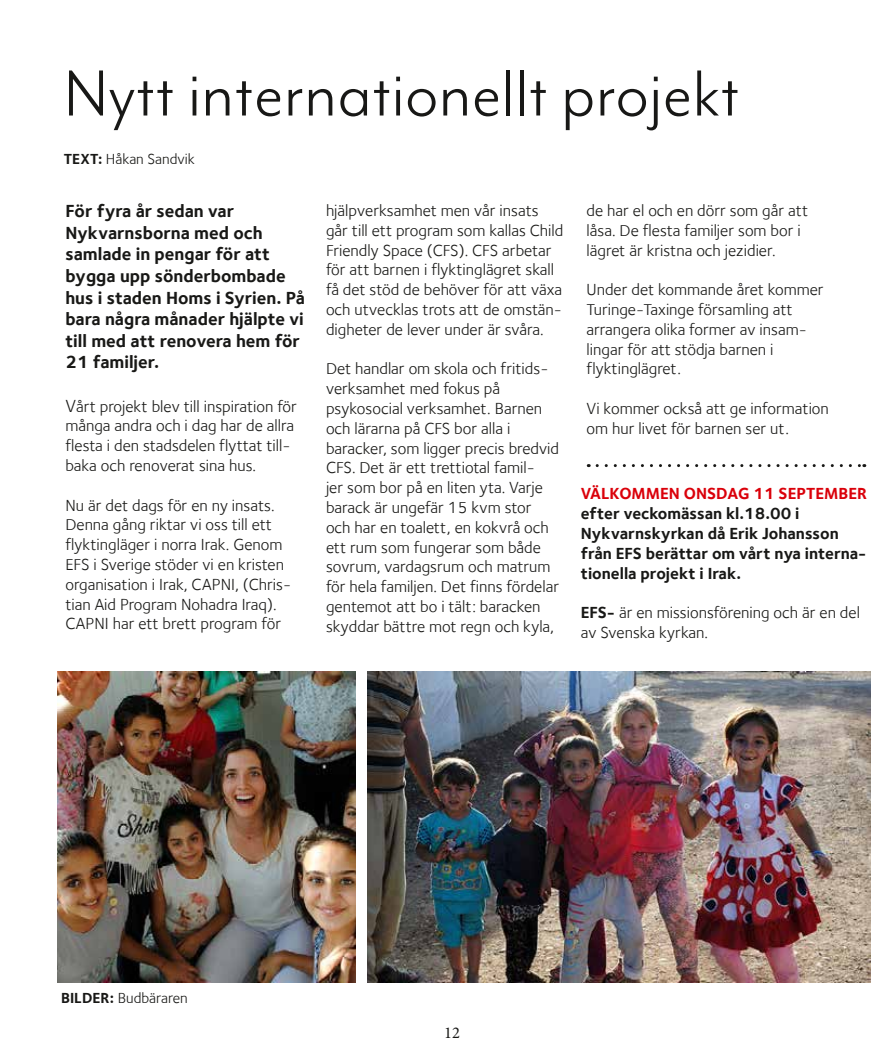
<style>
.page{position:relative;width:893px;height:1063px;background:#fff}
.page>*{position:absolute;margin:0;border:0;box-sizing:border-box;transform-origin:0 0}
.t1{font:75px "Mr Eaves Mod OT";color:#181816}
.t2{font:700 18px/21.6px "Foundry Sterling";color:#181816}
.t3{font:16.5px/19.8px "Foundry Sterling";color:#181816}
.t4{font:700 16.5px/19.8px "Foundry Sterling";color:#181816}
.t5{font:700 16.5px "Foundry Sterling";color:#da000a}
.t6{font:16.5px "Minion Pro";color:#181816}
.t7{font:15px "Foundry Sterling";color:#181816}
.s1{font-weight:700}
.s2{font-size:18px}
</style>
<div class="page">
<img style="left:57px;top:672px;width:299px;height:310px">
<img style="left:367px;top:672px;width:503px;height:310px">
<svg style="left:597px;top:464px;width:268px;height:3px"></svg>
<h1 class="t1" style="left:64px;top:53px;width:677px">Nytt internationellt projekt</h1>
<p class="t7" style="left:64px;top:150px;width:133px"><span class="s1">TEXT:</span> Håkan Sandvik</p>
<p class="t2" style="left:65px;top:200px;width:241px">För fyra år sedan var<br>Nykvarnsborna med och samlade in pengar för att bygga upp sönderbombade hus i staden Homs i Syrien. På bara några månader hjälpte vi till med att renovera hem för<br>21 familjer.</p>
<p class="t3" style="left:65px;top:396px;width:233px"><span class="s2">V</span>årt projekt blev till inspiration för många andra och i dag har de allra flesta i den stadsdelen flyttat till&shy;baka och renoverat sina hus.</p>
<p class="t3" style="left:65px;top:495px;width:227px">Nu är det dags för en ny insats.<br>Denna gång riktar vi oss till ett flyktingläger i norra Irak. Genom<br>EFS i Sverige stöder vi en kristen organisation i Irak, CAPNI, (Chris&shy;tian Aid Program Nohadra Iraq).<br>CAPNI har ett brett program för</p>
<p class="t3" style="left:326px;top:200px;width:239px">hjälpverksamhet men vår insats går till ett program som kallas Child Friendly Space (CFS). CFS arbetar för att barnen i flyktinglägret skall få det stöd de behöver för att växa och utvecklas trots att de omstän&shy;digheter de lever under är svåra.</p>
<p class="t3" style="left:326px;top:359px;width:235px">Det handlar om skola och fritids&shy;verksamhet med fokus på psykosocial verksamhet. Barnen och lärarna på CFS bor alla i baracker, som ligger precis bredvid<br>CFS. Det är ett trettiotal famil-<br>jer som bor på en liten yta. Varje barack är ungefär 15 kvm stor och har en toalett, en kokvrå och ett rum som fungerar som både sovrum, vardagsrum och matrum för hela familjen. Det finns fördelar gentemot att bo i tält: baracken skyddar bättre mot regn och kyla,</p>
<p class="t3" style="left:587px;top:200px;width:223px">de har el och en dörr som går att låsa. De flesta familjer som bor i lägret är kristna och jezidier.</p>
<p class="t3" style="left:587px;top:280px;width:239px">Under det kommande året kommer<br>Turinge-Taxinge församling att arrangera olika former av insam&shy;lingar för att stödja barnen i flyktinglägret.</p>
<p class="t3" style="left:587px;top:398px;width:244px">Vi kommer också att ge information om hur livet för barnen ser ut.</p>
<p class="t5" style="left:581px;top:484px;width:288px">VÄLKOMMEN ONSDAG 11 SEPTEMBER</p>
<p class="t4" style="left:581px;top:504px;width:287px">efter veckomässan kl.18.00 i<br>Nykvarnskyrkan då Erik Johansson från EFS berättar om vårt nya interna&shy;tionella projekt i Irak.</p>
<p class="t3" style="left:581px;top:603px;width:281px"><span class="s1">EFS-</span> är en missionsförening och är en del av Svenska kyrkan.</p>
<p class="t7" style="left:61px;top:989px;width:128px"><span class="s1">BILDER:</span> Budbäraren</p>
<p class="t6" style="left:444px;top:1022px;width:17px">12</p>
</div>
